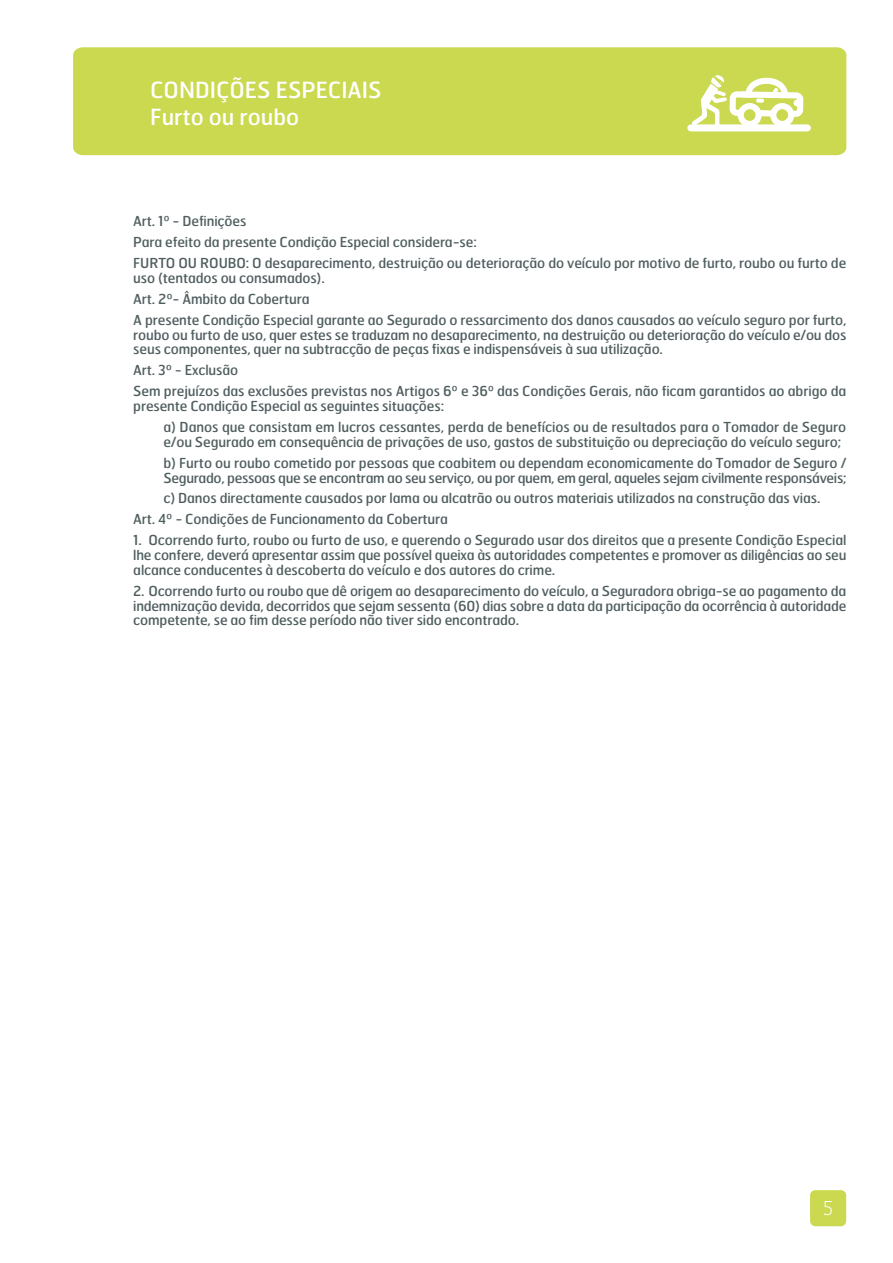
<style>
.page{position:relative;width:893px;height:1263px;background:#fff}
.page>*{position:absolute;margin:0;border:0;box-sizing:border-box;transform-origin:0 0}
.t1{font:22.35px/26.5px "Hermes";color:#fff}
.t2{font:100 19.05px "Hermes";color:#fff}
.t3{font:13.8px/20.9px "Hermes";letter-spacing:-.01em;color:#505e5f}
</style>
<div class="page">
<div style="left:73px;top:47px;width:773px;height:108px;background:#cad950"></div>
<div style="left:691px;top:124px;width:116px;height:7px;background:#fff"></div>
<svg style="left:690px;top:47px;width:116px;height:105px"></svg>
<div style="left:793px;top:100px;width:7px;height:6px;background:#fff;border-radius:50%"></div>
<div style="left:810px;top:1190px;width:36px;height:36px;background:#cad950;border-radius:5px"></div>
<h1 class="t1" style="left:150px;top:78px;width:233px">CONDIÇÕES ESPECIAIS<br>Furto ou roubo</h1>
<p class="t3" style="left:133px;top:212px;width:714px">Art. 1º - Definições<br>Para efeito da presente Condição Especial considera-se:<br>FURTO OU ROUBO: O desaparecimento, destruição ou deterioração do veículo por motivo de furto, roubo ou furto de</p>
<p class="t3" style="left:133px;top:268px;width:714px">uso (tentados ou consumados).<br>Art. 2º- Âmbito da Cobertura<br>A presente Condição Especial garante ao Segurado o ressarcimento dos danos causados ao veículo seguro por furto,</p>
<p class="t3" style="left:133px;top:328px;width:714px;line-height:14.9px">roubo ou furto de uso, quer estes se traduzam no desaparecimento, na destruição ou deterioração do veículo e/ou dos seus componentes, quer na subtracção de peças fixas e indispensáveis à sua utilização.</p>
<p class="t3" style="left:133px;top:361px;width:714px">Art. 3º - Exclusão<br>Sem prejuízos das exclusões previstas nos Artigos 6º e 36º das Condições Gerais, não ficam garantidos ao abrigo da</p>
<p class="t3" style="left:163px;top:397px;width:684px;text-indent:-30px">presente Condição Especial as seguintes situações:<br>a) Danos que consistam em lucros cessantes, perda de benefícios ou de resultados para o Tomador de Seguro</p>
<p class="t3" style="left:163px;top:432px;width:684px">e/ou Segurado em consequência de privações de uso, gastos de substituição ou depreciação do veículo seguro; b) Furto ou roubo cometido por pessoas que coabitem ou dependam economicamente do Tomador de Seguro /</p>
<p class="t3" style="left:163px;top:468px;width:684px">Segurado, pessoas que se encontram ao seu serviço, ou por quem, em geral, aqueles sejam civilmente responsáveis;</p>
<p class="t3" style="left:163px;top:489px;width:658px">c) Danos directamente causados por lama ou alcatrão ou outros materiais utilizados na construção das vias.</p>
<p class="t3" style="left:133px;top:510px;width:316px">Art. 4º - Condições de Funcionamento da Cobertura</p>
<p class="t3" style="left:133px;top:534px;width:715px;line-height:14.9px;text-align:justify">1. Ocorrendo furto, roubo ou furto de uso, e querendo o Segurado usar dos direitos que a presente Condição Especial lhe confere, deverá apresentar assim que possível queixa às autoridades competentes e promover as diligências ao seu alcance conducentes à descoberta do veículo e dos autores do crime.</p>
<p class="t3" style="left:133px;top:584px;width:714px;line-height:14.9px;text-align:justify">2. Ocorrendo furto ou roubo que dê origem ao desaparecimento do veículo, a Seguradora obriga-se ao pagamento da indemnização devida, decorridos que sejam sessenta (60) dias sobre a data da participação da ocorrência à autoridade competente, se ao fim desse período não tiver sido encontrado.</p>
<h2 class="t2" style="left:823px;top:1200px;width:12px">5</h2>
</div>
